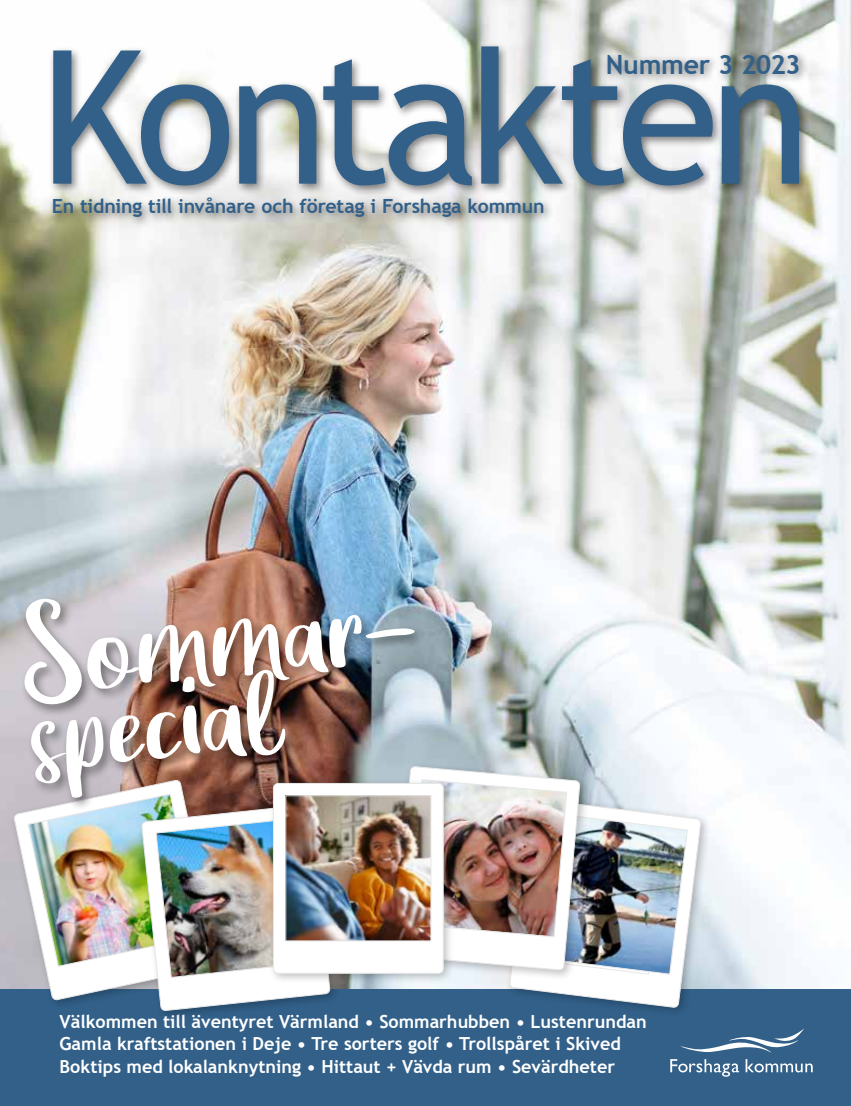
<style>
.page{position:relative;width:851px;height:1106px;background:#fff}
.page>*{position:absolute;margin:0;border:0;box-sizing:border-box;transform-origin:0 0}
.t1{font:186px "Trebuchet MS";letter-spacing:-.05em;color:#326089}
.t2{font:79.35px/76.3px "Great Wishes";color:#fff}
.t3{font:700 26.55px "Trebuchet MS";letter-spacing:-.01em;color:#326089}
.t4{font:700 19.5px "Trebuchet MS";letter-spacing:-.01em;color:#326089}
.t5{font:700 18px/22.5px "Trebuchet MS";color:#fff}
</style>
<div class="page">
<img style="left:0;top:0;width:850px;height:989px">
<div style="left:0;top:989px;width:850px;height:117px;background:#326089"></div>
<svg style="left:670px;top:1059px;width:69px;height:17px"></svg>
<svg style="left:745px;top:1059px;width:67px;height:13px"></svg>
<svg style="left:680px;top:1029px;width:124px;height:23px"></svg>
<div style="left:48px;top:42px;width:762px;height:155px;background:#000;opacity:.5"></div>
<div style="left:602px;top:50px;width:207px;height:35px;background:#000;opacity:.5"></div>
<div style="left:48px;top:194px;width:506px;height:34px;background:#000;opacity:.5"></div>
<div style="left:10px;top:776px;width:219px;height:234px;background:#000;opacity:.25"></div>
<svg style="left:14px;top:780px;width:123px;height:220px"></svg>
<div style="left:137px;top:800px;width:204px;height:221px;background:#000;opacity:.25"></div>
<svg style="left:142px;top:977px;width:188px;height:33px"></svg>
<img style="left:28px;top:811px;width:240px;height:166px">
<div style="left:505px;top:794px;width:206px;height:224px;background:#000;opacity:.25"></div>
<svg style="left:509px;top:799px;width:192px;height:208px"></svg>
<div style="left:389px;top:761px;width:201px;height:219px;background:#000;opacity:.25"></div>
<svg style="left:427px;top:766px;width:152px;height:13px"></svg>
<img style="left:454px;top:779px;width:233px;height:195px">
<div style="left:268px;top:778px;width:186px;height:206px;background:#000;opacity:.25"></div>
<div style="left:273px;top:783px;width:170px;height:190px;background:#fff;border-radius:5px"></div>
<div style="left:273px;top:783px;width:170px;height:190px;border:1px solid #e7e7e7;border-radius:5px"></div>
<img style="left:287px;top:797px;width:142px;height:142px">
<div style="left:285px;top:795px;width:146px;height:146px;border:1px solid #e7e7e7"></div>
<div style="left:21px;top:595px;width:406px;height:216px;background:#000;opacity:.45"></div>
<h1 class="t1" style="left:40px;top:0;width:773px">Kontakten</h1>
<h3 class="t3" style="left:605px;top:48px;width:196px">Nummer 3 2023</h3>
<p class="t4" style="left:52px;top:194px;width:494px">En tidning till invånare och företag i Forshaga kommun</p>
<h2 class="t2" style="left:21px;top:640px;width:385px;rotate:-5deg">Sommar&shy;special</h2>
<p class="t5" style="left:60px;top:1010px;width:588px">Välkommen till äventyret Värmland • Sommarhubben • Lustenrundan<br>Gamla kraftstationen i Deje • Tre sorters golf • Trollspåret i Skived<br>Boktips med lokalanknytning • Hittaut + Vävda rum • Sevärdheter</p>
</div>
